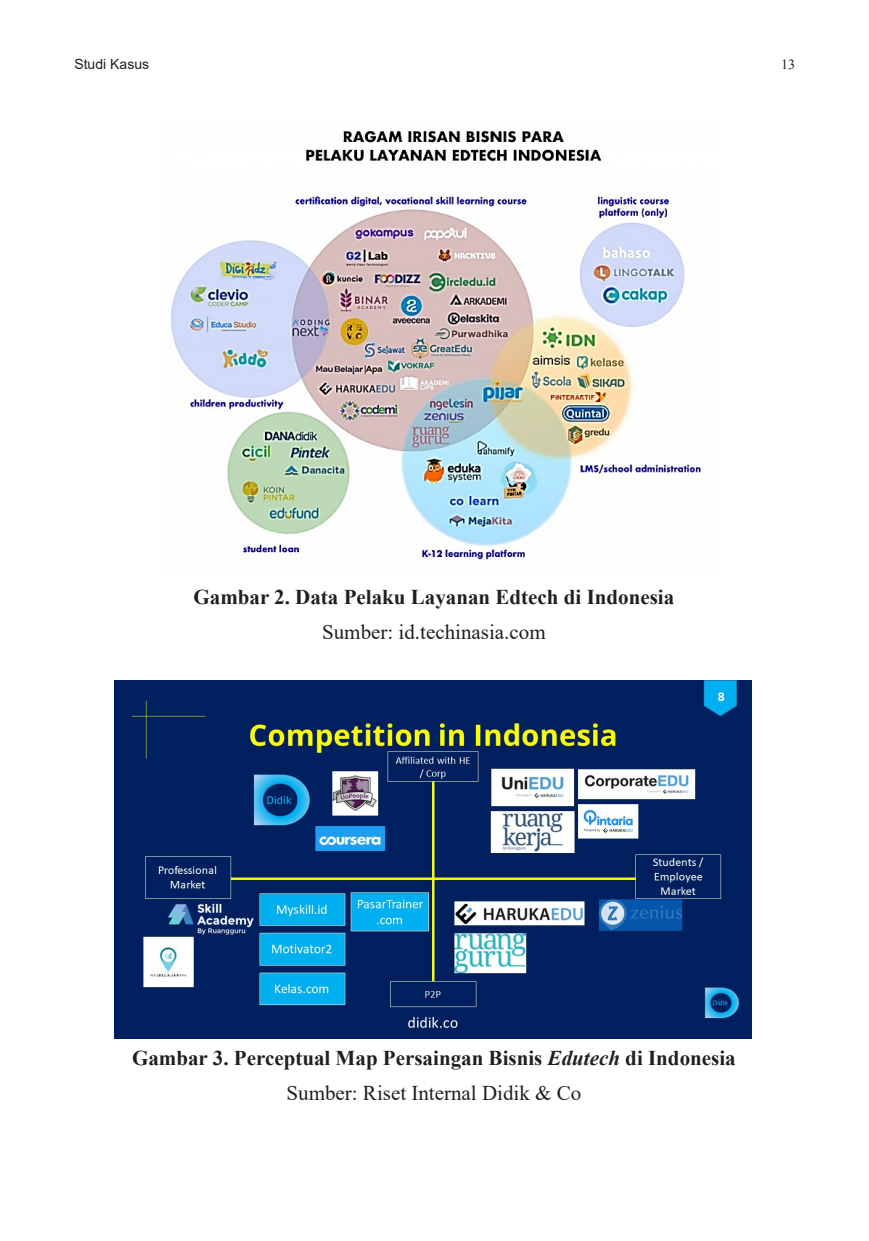
<style>
.page{position:relative;width:869px;height:1241px;background:#fff}
.page>*{position:absolute;margin:0;border:0;box-sizing:border-box;transform-origin:0 0}
.t1{font:700 21px "Times New Roman";color:#231f20}
.t2{font:21px "Times New Roman";color:#231f20}
.t3{font:14px "Arial";color:#231f20}
.t4{font:14px "Times New Roman";color:#231f20}
.s1{font-style:italic}
</style>
<div class="page">
<img style="left:171px;top:131px;width:534px;height:430px">
<img style="left:114px;top:680px;width:637px;height:357px">
<p class="t3" style="left:74px;top:55px;width:76px">Studi Kasus</p>
<p class="t4" style="left:780px;top:55px;width:15px">13</p>
<p class="t1" style="left:193px;top:582px;width:482px">Gambar 2. Data Pelaku Layanan Edtech di Indonesia</p>
<p class="t2" style="left:322px;top:616px;width:225px">Sumber: id.techinasia.com</p>
<p class="t1" style="left:132px;top:1042px;width:605px">Gambar 3. Perceptual Map Persaingan Bisnis <span class="s1">Edutech</span> di Indonesia</p>
<p class="t2" style="left:286px;top:1077px;width:296px">Sumber: Riset Internal Didik &amp; Co</p>
</div>
